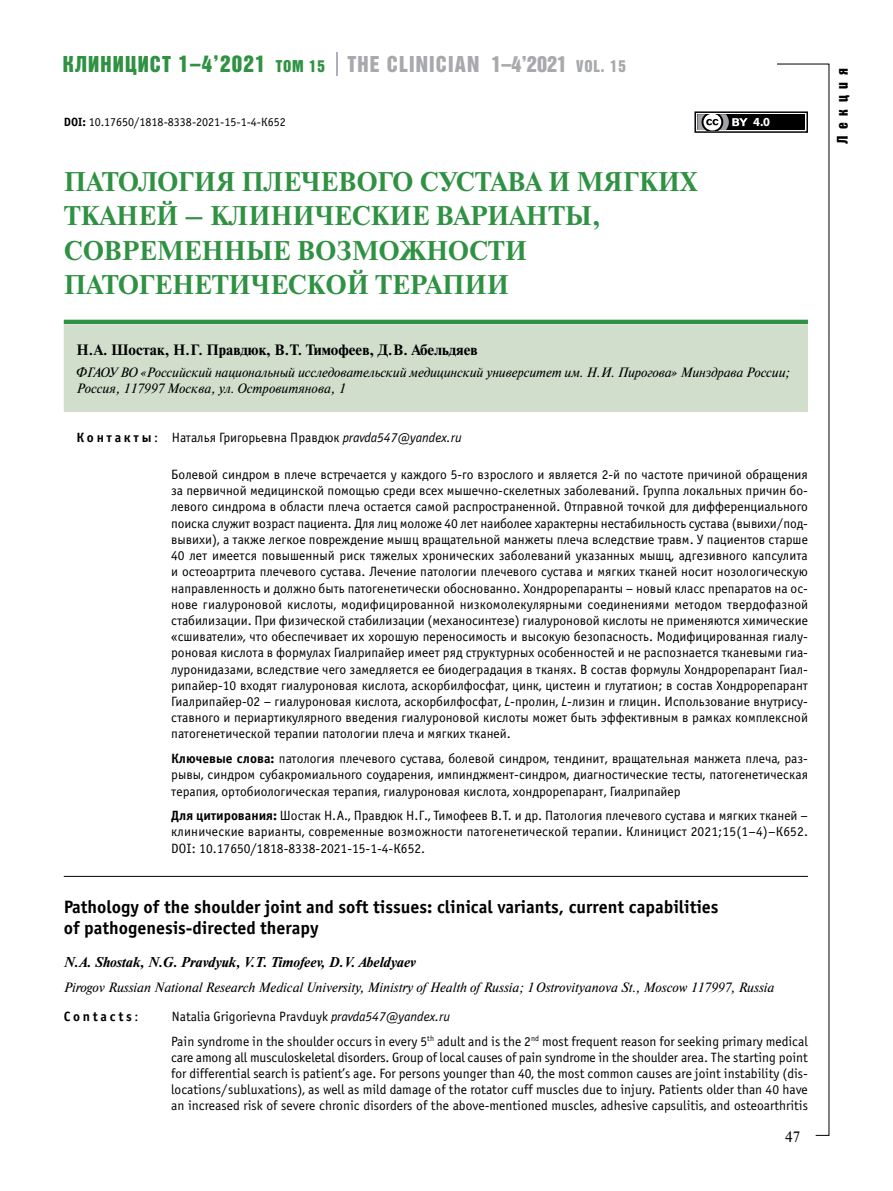
<style>
.page{position:relative;width:893px;height:1191px;background:#fff}
.page>*{position:absolute;margin:0;border:0;box-sizing:border-box;transform-origin:0 0}
.t1{font:700 27px/34.5px "Newton C";color:#2f9142}
.t2{font:22.2px "Bastion Kontrast Alt C";letter-spacing:.05em;color:#a7a9ac}
.t3{font:700 18px/21.6px "Officina Sans C";color:#000}
.t4{font:700 15px "Newton C";color:#000}
.t5{font:15px "Bastion Kontrast Alt C";letter-spacing:.45em;color:#000}
.t6{font:15px "Newton C";color:#000}
.t7{font:italic 700 14.25px "Newton C";color:#000}
.t8{font:13.5px/16.2px "Officina Sans C";color:#000;text-align:justify}
.t9{font:italic 13.5px/16.2px "Newton C";color:#000}
.t10{font:700 13.5px "Officina Sans C";letter-spacing:.2em;color:#000}
.t11{font:700 12.45px "Myriad Pro";color:#fff}
.t12{font:12px "Officina Sans C";color:#000}
.s1{color:#2f9142}
.s2{font-size:23.1px;color:#2f9142}
.s3{font-size:16.5px;color:#2f9142}
.s4{font-size:16.5px}
.s5{font-weight:700}
.s6{font-style:italic}
.s7{font-weight:400}
</style>
<div class="page">
<svg style="left:603px;top:64px;width:226px;height:1071px"></svg>
<div style="left:63px;top:51px;width:714px;height:21px;background:#fff"></div>
<svg style="left:336px;top:52px;width:1px;height:23px"></svg>
<hr style="left:64px;top:320px;width:744px;height:4px;background:#2f9142">
<div style="left:64px;top:325px;width:744px;height:87px;background:#d0decb"></div>
<hr style="left:64px;top:876px;width:744px;height:1px;background:#000">
<div style="left:695px;top:112px;width:112px;height:20px;background:#fff"></div>
<div style="left:694px;top:111px;width:114px;height:22px;border:1px solid #000"></div>
<div style="left:697px;top:114px;width:108px;height:16px;background:#000"></div>
<svg style="left:697px;top:114px;width:51px;height:16px"></svg>
<h2 class="t2" style="left:63px;top:52px;width:565px"><span class="s1">КЛИНИЦИСТ</span> <span class="s2">1–4’2021</span> <span class="s3">ТОМ 15</span> THE CLINICIAN 1–4’2021 <span class="s4">VOL. 15</span></h2>
<p class="t12" style="left:64px;top:116px;width:224px"><span class="s5">DOI:</span> 10.17650/1818‑8338‑2021‑15‑1‑4‑К652</p>
<p class="t11" style="left:753px;top:114px;width:18px">4.0</p>
<h1 class="t1" style="left:64px;top:164px;width:635px">ПАТОЛОГИЯ ПЛЕЧЕВОГО СУСТАВА И МЯГКИХ<br>ТКАНЕЙ – КЛИНИЧЕСКИЕ ВАРИАНТЫ,<br>СОВРЕМЕННЫЕ ВОЗМОЖНОСТИ<br>ПАТОГЕНЕТИЧЕСКОЙ ТЕРАПИИ</h1>
<p class="t4" style="left:77px;top:341px;width:403px">Н.А. Шостак, Н.Г. Правдюк, В.Т. Тимофеев, Д.В. Абельдяев</p>
<p class="t9" style="left:77px;top:364px;width:715px">ФГАОУ ВО «Российский национальный исследовательский медицинский университет им. Н.И. Пирогова» Минздрава России;<br>Россия, 117997 Москва, ул. Островитянова, 1</p>
<p class="t8" style="left:77px;top:429px;width:387px"><span class="s5">К о н т а к т ы</span> : Н аталья Григорьевна П равдюк <span class="s6">pravda547@yandex.ru</span></p>
<p class="t8" style="left:171px;top:467px;width:639px">Болевой синдром в плече встречается у каждого 5‑го взрослого и является 2‑й по частоте причиной обращения за первичной медицинской помощью среди всех мышечно-скелетных заболеваний. Группа локальных причин бо‑ левого синдрома в области плеча остается самой распространенной. Отправной точкой для дифференциального поиска служит возраст пациента. Для лиц моложе 40 лет наиболее характерны нестабильность сустава (вывихи/под‑ вывихи), а также легкое повреждение мышц вращательной манжеты плеча вследствие травм. У пациентов старше 40 лет имеется повышенный риск тяжелых хронических заболеваний указанных мышц, адгезивного капсулита и остеоартрита плечевого сустава. Лечение патологии плечевого сустава и мягких тканей носит нозологическую направленность и должно быть патогенетически обоснованно. Хондрорепаранты – новый класс препаратов на ос‑ нове гиалуроновой кислоты, модифицированной низкомолекулярными соединениями методом твердофазной стабилизации. П ри физической стабилизации (механосинтезе) гиалуроновой кислоты не применяются химические «сшиватели», что обеспечивает их хорошую переносимость и высокую безопасность. Модифицированная гиалу‑ роновая кислота в формулах Гиалрипайер имеет ряд структурных особенностей и не распознается тканевыми гиа‑ луронидазами, вследствие чего замедляется ее биодеградация в тканях. В состав формулы Хондрорепарант Гиал‑ рипайер-10 входят гиалуроновая кислота, аскорбилфосфат, цинк, цистеин и глутатион; в состав Хондрорепарант Гиалрипайер-02 – гиалуроновая кислота, аскорбилфосфат, <span class="s6">L</span>-пролин, <span class="s6">L</span>-лизин и глицин. И спользование внутрису‑ ставного и периартикулярного введения гиалуроновой кислоты может быть эффективным в рамках комплексной патогенетической терапии патологии плеча и мягких тканей.</p>
<p class="t8" style="left:171px;top:750px;width:638px"><span class="s5">Ключевые слова:</span> патология плечевого сустава, болевой синдром, тендинит, вращательная манжета плеча, раз‑ рывы, синдром субакромиального соударения, импинджмент-синдром, диагностические тесты, патогенетическая терапия, ортобиологическая терапия, гиалуроновая кислота, хондрорепарант, Гиалрипайер</p>
<p class="t8" style="left:171px;top:808px;width:638px"><span class="s5">Для цитирования:</span> Шостак Н . А., П равдюк Н .Г., Тимофеев В . Т. и др. П атология плечевого сустава и мягких тканей – клинические варианты, современные возможности патогенетической терапии. Клиницист 2021;15(1–4)–К652.<br>DOI: 10.17650/1818‑8338‑2021‑15‑1‑4‑К652.</p>
<h3 class="t3" style="left:64px;top:896px;width:656px">Pathology of the shoulder joint and soft tissues: clinical variants, current capabilities of pathogenesis-directed therapy</h3>
<p class="t7" style="left:64px;top:954px;width:354px">N. A. Shostak, N. G. Pravdyuk, V. T. Timofeev, D. V. Abeldyaev</p>
<p class="t9" style="left:64px;top:979px;width:712px">Pirogov Russian National Research Medical University, Ministry of Health of Russia; 1 Ostrovityanova St., Moscow 117997, Russia</p>
<p class="t10" style="left:64px;top:1008px;width:96px">Contacts<span class="s7">: N</span></p>
<p class="t8" style="left:171px;top:1004px;width:638px;line-height:24.8px;text-indent:9px">atalia Grigorievna Pravduyk <span class="s6">pravda547@yandex.ru<br></span>Pain syndrome in the shoulder occurs in every 5<sup>th</sup> adult and is the 2<sup>nd</sup> most frequent reason for seeking primary medical</p>
<p class="t8" style="left:171px;top:1049px;width:638px">care among all musculoskeletal disorders. Group of local causes of pain syndrome in the shoulder area. The starting point for differential search is patient’s age. For persons younger than 40, the most common causes are joint instability (dis‑ locations/subluxations), as well as mild damage of the rotator cuff muscles due to injury. Patients older than 40 have an increased risk of severe chronic disorders of the above-mentioned muscles, adhesive capsulitis, and osteoarthritis</p>
<p class="t6" style="left:785px;top:1128px;width:17px">47</p>
<p class="t5" style="left:835px;top:144px;width:77px;rotate:-90deg">Лекция</p>
</div>
